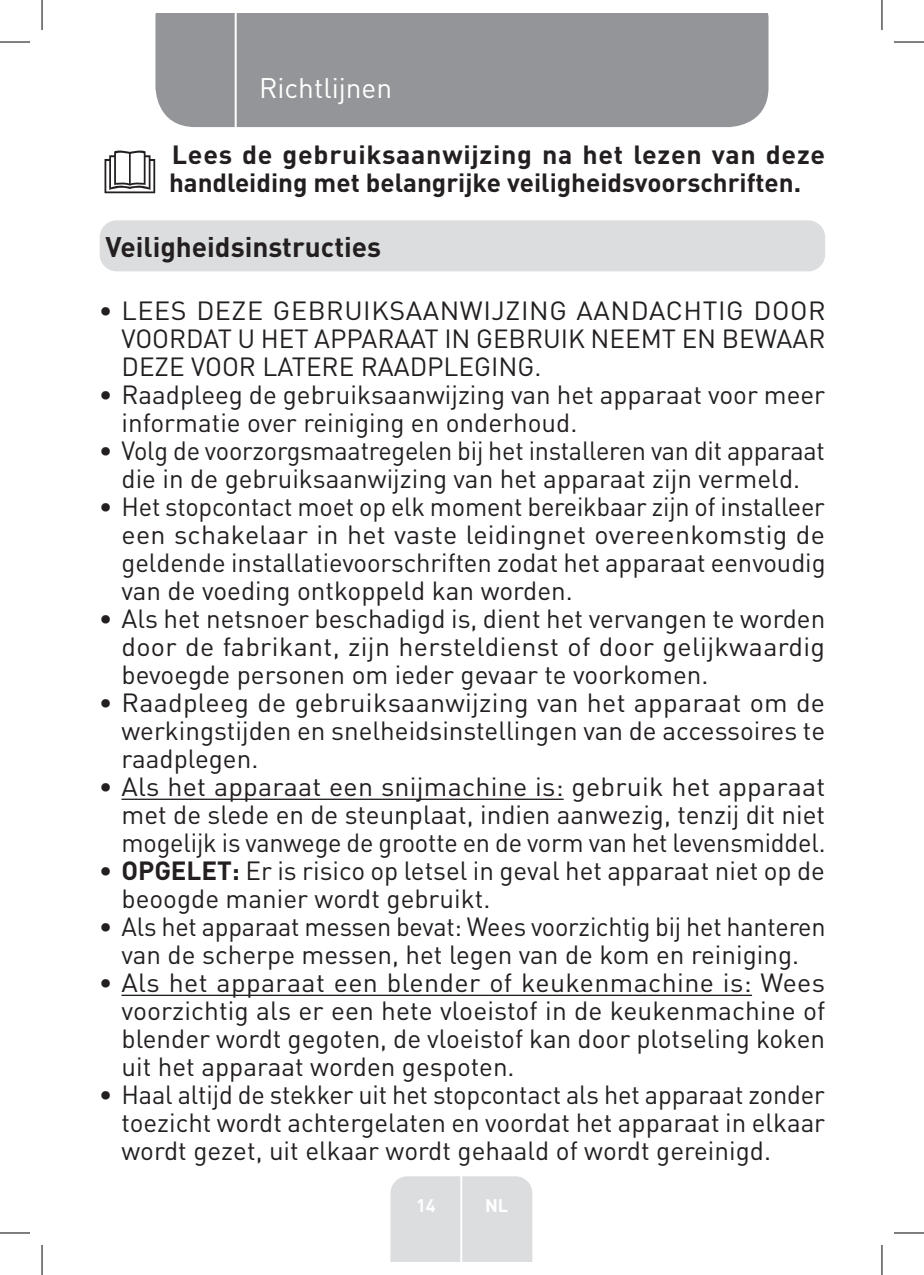
<style>
.page{position:relative;width:924px;height:1275px;background:#fff}
.page>*{position:absolute;margin:0;border:0;box-sizing:border-box;transform-origin:0 0}
.Headline-01{font:700 28px "DIN Pro";color:#231f20}
.t1{font:28px "DIN Pro";color:#fff}
.t2{font:26px/28px "DIN Pro";color:#231f20;text-align:justify}
.Large_Text__3_2_mm{font:700 26px/28px "DIN Pro";color:#231f20}
.t3{font:700 18px "DIN Pro";color:#fff}
.s1{font-weight:700}
</style>
<div class="page">
<div style="left:155px;top:14px;width:613px;height:113px;background:#939598"></div>
<div style="left:390px;top:1176px;width:142px;height:85px;background:#dcdddf"></div>
<hr style="left:460px;top:1153px;width:2px;height:108px;background:#fff">
<hr style="left:234px;top:14px;width:2px;height:116px;background:#fff">
<div style="left:100px;top:220px;width:724px;height:51px;background:#dcdddf;border-radius:17px"></div>
<hr style="left:121px;top:798px;width:442px;height:2px;background:#231f20">
<hr style="left:121px;top:994px;width:630px;height:2px;background:#231f20">
<svg style="left:104px;top:150px;width:51px;height:43px"></svg>
<hr style="left:0;top:42px;width:30px;height:1px;background:#000">
<hr style="left:893px;top:42px;width:30px;height:1px;background:#000">
<hr style="left:0;top:1232px;width:30px;height:1px;background:#000">
<hr style="left:893px;top:1232px;width:30px;height:1px;background:#000">
<hr style="left:42px;top:0;width:1px;height:30px;background:#000">
<hr style="left:42px;top:1245px;width:1px;height:30px;background:#000">
<hr style="left:881px;top:0;width:1px;height:30px;background:#000">
<hr style="left:881px;top:1245px;width:1px;height:30px;background:#000">
<p class="t1" style="left:259px;top:69px;width:134px">Richtlijnen</p>
<p class="Large_Text__3_2_mm" style="left:169px;top:139px;width:657px">Lees de gebruiksaanwijzing na het lezen van deze handleiding met belangrijke veiligheidsvoorschriften.</p>
<p class="Headline-01" style="left:105px;top:227px;width:277px">Veiligheidsinstructies</p>
<p class="t2" style="left:121px;top:295px;width:705px;text-indent:-23px">• LEES DEZE GEBRUIKSAANWIJZING AANDACHTIG DOOR VOORDAT U HET APPARAAT IN GEBRUIK NEEMT EN BEWAAR DEZE VOOR LATERE RAADPLEGING.</p>
<p class="t2" style="left:121px;top:379px;width:705px;text-indent:-23px">• Raadpleeg de gebruiksaanwijzing van het apparaat voor meer informatie over reiniging en onderhoud.</p>
<p class="t2" style="left:99px;top:435px;width:727px;text-align:center">• Volg de voorzorgsmaatregelen bij het installeren van dit apparaat die in de gebruiksaanwijzing van het apparaat zijn vermeld.</p>
<p class="t2" style="left:121px;top:491px;width:705px;text-indent:-23px">• Het stopcontact moet op elk moment bereikbaar zijn of installeer een schakelaar in het vaste leidingnet overeenkomstig de geldende installatievoorschriften zodat het apparaat eenvoudig van de voeding ontkoppeld kan worden.</p>
<p class="t2" style="left:121px;top:603px;width:705px;text-indent:-23px">• Als het netsnoer beschadigd is, dient het vervangen te worden door de fabrikant, zijn hersteldienst of door gelijkwaardig bevoegde personen om ieder gevaar te voorkomen.</p>
<p class="t2" style="left:121px;top:687px;width:705px;text-indent:-23px">• Raadpleeg de gebruiksaanwijzing van het apparaat om de werkingstijden en snelheidsinstellingen van de accessoires te raadplegen.</p>
<p class="t2" style="left:121px;top:771px;width:705px;text-indent:-23px">• Als het apparaat een snijmachine is: gebruik het apparaat met de slede en de steunplaat, indien aanwezig, tenzij dit niet mogelijk is vanwege de grootte en de vorm van het levensmiddel.</p>
<p class="t2" style="left:121px;top:855px;width:704px;text-indent:-23px">• <span class="s1">OPGELET:</span> Er is risico op letsel in geval het apparaat niet op de beoogde manier wordt gebruikt.</p>
<p class="t2" style="left:99px;top:911px;width:728px;text-align:center">• Als het apparaat messen bevat: Wees voorzichtig bij het hanteren van de scherpe messen, het legen van de kom en reiniging.</p>
<p class="t2" style="left:121px;top:967px;width:705px;text-indent:-23px">• Als het apparaat een blender of keukenmachine is: Wees voorzichtig als er een hete vloeistof in de keukenmachine of blender wordt gegoten, de vloeistof kan door plotseling koken uit het apparaat worden gespoten.</p>
<p class="t2" style="left:121px;top:1079px;width:705px;text-indent:-23px">• Haal altijd de stekker uit het stopcontact als het apparaat zonder toezicht wordt achtergelaten en voordat het apparaat in elkaar wordt gezet, uit elkaar wordt gehaald of wordt gereinigd.</p>
<p class="t3" style="left:416px;top:1192px;width:21px">14</p>
<p class="t3" style="left:485px;top:1192px;width:25px">NL</p>
</div>
